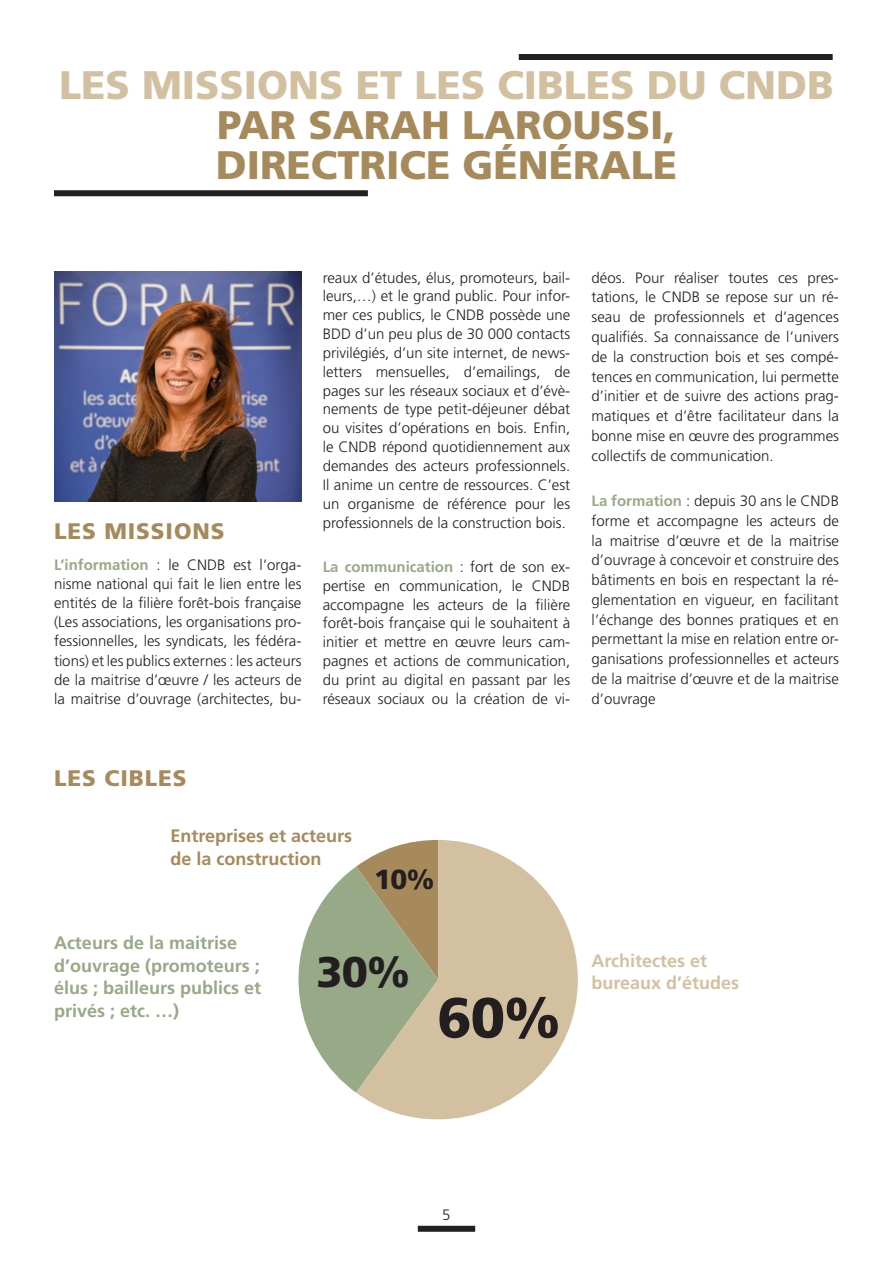
<style>
.page{position:relative;width:893px;height:1263px;background:#fff}
.page>*{position:absolute;margin:0;border:0;box-sizing:border-box;transform-origin:0 0}
.Heading_1{font:900 56.4px "Frutiger LT Pro";color:#231f20}
.Heading_1-2{font:900 42.9px "Frutiger LT Pro";color:#231f20}
.Heading_1-3{font:900 39.75px/39.8px "Frutiger LT Pro";color:#a68a5b;text-align:center}
.Heading_1-4{font:900 27.6px "Frutiger LT Pro";color:#231f20}
.Heading_1-5{font:900 22.5px "Frutiger LT Pro";letter-spacing:.04em;color:#a68a5b}
.t1{font:700 18px/22.5px "Frutiger LT Pro";color:#97a987}
.t2{font:700 18px/22.5px "Frutiger LT Pro";color:#a68a5b}
.t3{font:700 18px/22.5px "Frutiger LT Pro";color:#d3c0a1}
.t4{font:300 15px/18.9px "Frutiger LT Pro";color:#231f20;text-align:justify}
.s1{color:#d3c0a1}
.s2{font-weight:700;color:#97a987}
</style>
<div class="page">
<svg style="left:298px;top:867px;width:58px;height:226px"></svg>
<svg style="left:356px;top:840px;width:222px;height:279px;fill:#d3c0a1"></svg>
<img style="left:54px;top:271px;width:247px;height:231px">
<div style="left:54px;top:190px;width:314px;height:6px;background:#231f20"></div>
<div style="left:519px;top:54px;width:314px;height:6px;background:#231f20"></div>
<div style="left:418px;top:1226px;width:57px;height:6px;background:#231f20"></div>
<p class="Heading_1-3" style="left:59px;top:65px;width:776px"><span class="s1">LES MISSIONS ET LES CIBLES DU CNDB<br></span>PAR SARAH LAROUSSI,<br>DIRECTRICE GÉNÉRALE</p>
<p class="Heading_1-5" style="left:54px;top:517px;width:172px">LES MISSIONS</p>
<p class="t4" style="left:54px;top:555px;width:249px"><span class="s2">L’information</span> : le CNDB est l’orga&shy;nisme national qui fait le lien entre les entités de la filière forêt-bois française (Les associations, les organisations pro&shy;fessionnelles, les syndicats, les fédéra&shy;tions) et les publics externes : les acteurs de la maitrise d’œuvre / les acteurs de la maitrise d’ouvrage (architectes, bu-</p>
<p class="t4" style="left:323px;top:268px;width:249px">reaux d’études, élus, promoteurs, bail&shy;leurs,…) et le grand public. Pour infor&shy;mer ces publics, le CNDB possède une BDD d’un peu plus de 30 000 contacts privilégiés, d’un site internet, de news&shy;letters mensuelles, d’emailings, de pages sur les réseaux sociaux et d’évè&shy;nements de type petit-déjeuner débat ou visites d’opérations en bois. Enfin, le CNDB répond quotidiennement aux demandes des acteurs professionnels.<br>Il anime un centre de ressources. C’est un organisme de référence pour les professionnels de la construction bois.</p>
<p class="t4" style="left:323px;top:557px;width:249px"><span class="s2">La communication</span> : fort de son ex&shy;pertise en communication, le CNDB accompagne les acteurs de la filière forêt-bois française qui le souhaitent à initier et mettre en œuvre leurs cam&shy;pagnes et actions de communication, du print au digital en passant par les réseaux sociaux ou la création de vi-</p>
<p class="t4" style="left:591px;top:268px;width:249px;line-height:19.8px">déos. Pour réaliser toutes ces pres&shy;tations, le CNDB se repose sur un ré&shy;seau de professionnels et d’agences qualifiés. Sa connaissance de l’univers de la construction bois et ses compé&shy;tences en communication, lui permette d’initier et de suivre des actions prag&shy;matiques et d’être facilitateur dans la bonne mise en œuvre des programmes collectifs de communication.</p>
<p class="t4" style="left:591px;top:491px;width:249px;line-height:19.8px"><span class="s2">La formation</span> : depuis 30 ans le CNDB forme et accompagne les acteurs de la maitrise d’œuvre et de la maitrise d’ouvrage à concevoir et construire des bâtiments en bois en respectant la ré&shy;glementation en vigueur, en facilitant l’échange des bonnes pratiques et en permettant la mise en relation entre or&shy;ganisations professionnelles et acteurs de la maitrise d’œuvre et de la maitrise d’ouvrage</p>
<p class="Heading_1-5" style="left:54px;top:764px;width:134px">LES CIBLES</p>
<p class="t2" style="left:170px;top:825px;width:183px">Entreprises et acteurs de la construction</p>
<p class="Heading_1-4" style="left:374px;top:863px;width:62px">10%</p>
<p class="t1" style="left:54px;top:932px;width:209px">Acteurs de la maitrise d’ouvrage (promoteurs ; élus ; bailleurs publics et privés ; etc. …)</p>
<p class="Heading_1-2" style="left:316px;top:945px;width:95px">30%</p>
<p class="Heading_1" style="left:437px;top:984px;width:125px">60%</p>
<p class="t3" style="left:591px;top:949px;width:149px">Architectes et bureaux d’études</p>
<p class="t4" style="left:442px;top:1206px;width:10px">5</p>
</div>
